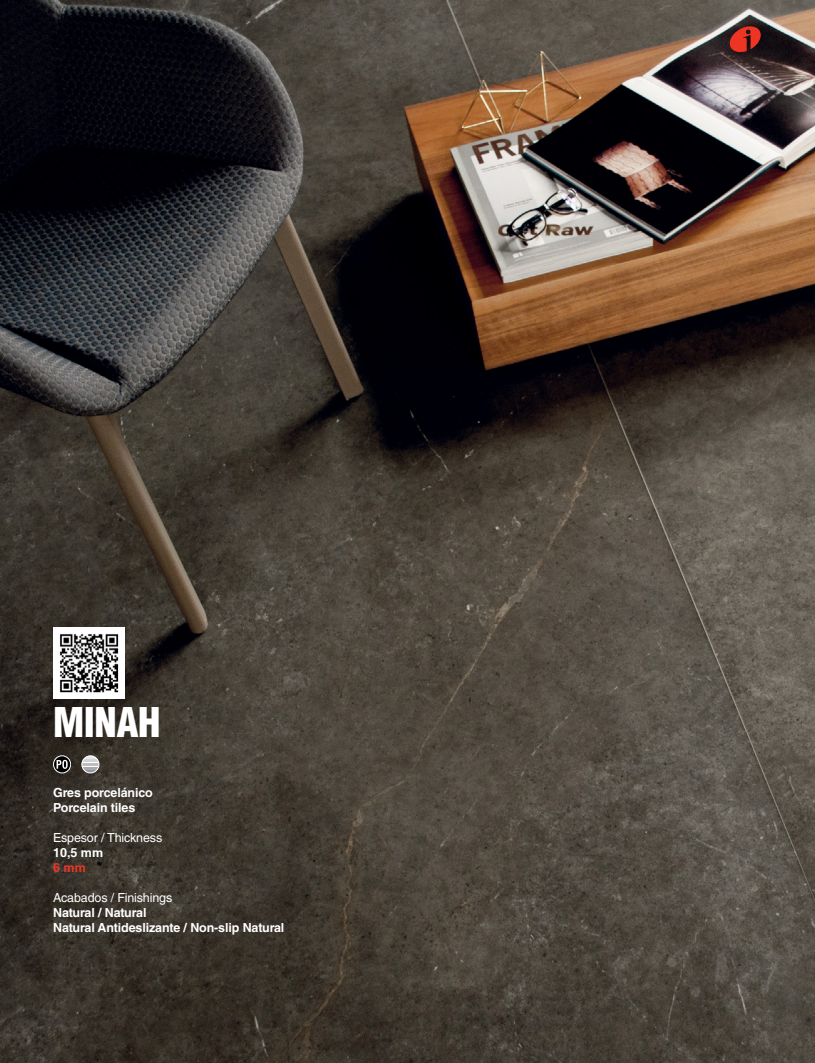
<style>
.page{position:relative;width:815px;height:1063px;background:#fff}
.page>*{position:absolute;margin:0;border:0;box-sizing:border-box;transform-origin:0 0}
.t1{font:900 condensed 40px "Helvetica LT Std";letter-spacing:-.01em;color:#fff}
.t2{font:700 12.5px/15px "Helvetica LT Std";letter-spacing:-.01em;color:#fff}
.t3{font:12.5px "Helvetica LT Std";letter-spacing:-.01em;color:#fff}
.t4{font:700 12.5px "Helvetica cyr";color:#fff}
.t5{font:700 12.5px "Helvetica cyr";color:#ee3524}
</style>
<div class="page">
<img style="left:0;top:0;width:815px;height:1063px">
<svg style="left:82px;top:756px;width:17px;height:17px"></svg>
<div style="left:82px;top:756px;width:17px;height:17px;border:1px solid #fff;border-radius:50%"></div>
<svg style="left:54px;top:756px;width:17px;height:17px"></svg>
<div style="left:53px;top:756px;width:18px;height:17px;border:1px solid #fff;border-radius:50%"></div>
<svg style="left:57px;top:760px;width:11px;height:9px"></svg>
<img style="left:53px;top:627px;width:71px;height:71px">
<svg style="left:728px;top:25px;width:34px;height:28px"></svg>
<h1 class="t1" style="left:53px;top:697px;width:109px">MINAH</h1>
<p class="t2" style="left:53px;top:785px;width:101px">Gres porcelánico<br>Porcelain tiles</p>
<p class="t3" style="left:53px;top:831px;width:111px">Espesor / Thickness</p>
<p class="t4" style="left:53px;top:846px;width:52px">10,5 mm</p>
<p class="t5" style="left:53px;top:861px;width:34px">6 mm</p>
<p class="t3" style="left:53px;top:891px;width:121px">Acabados / Finishings</p>
<p class="t2" style="left:53px;top:905px;width:233px">Natural / Natural<br>Natural Antideslizante / Non-slip Natural</p>
</div>
